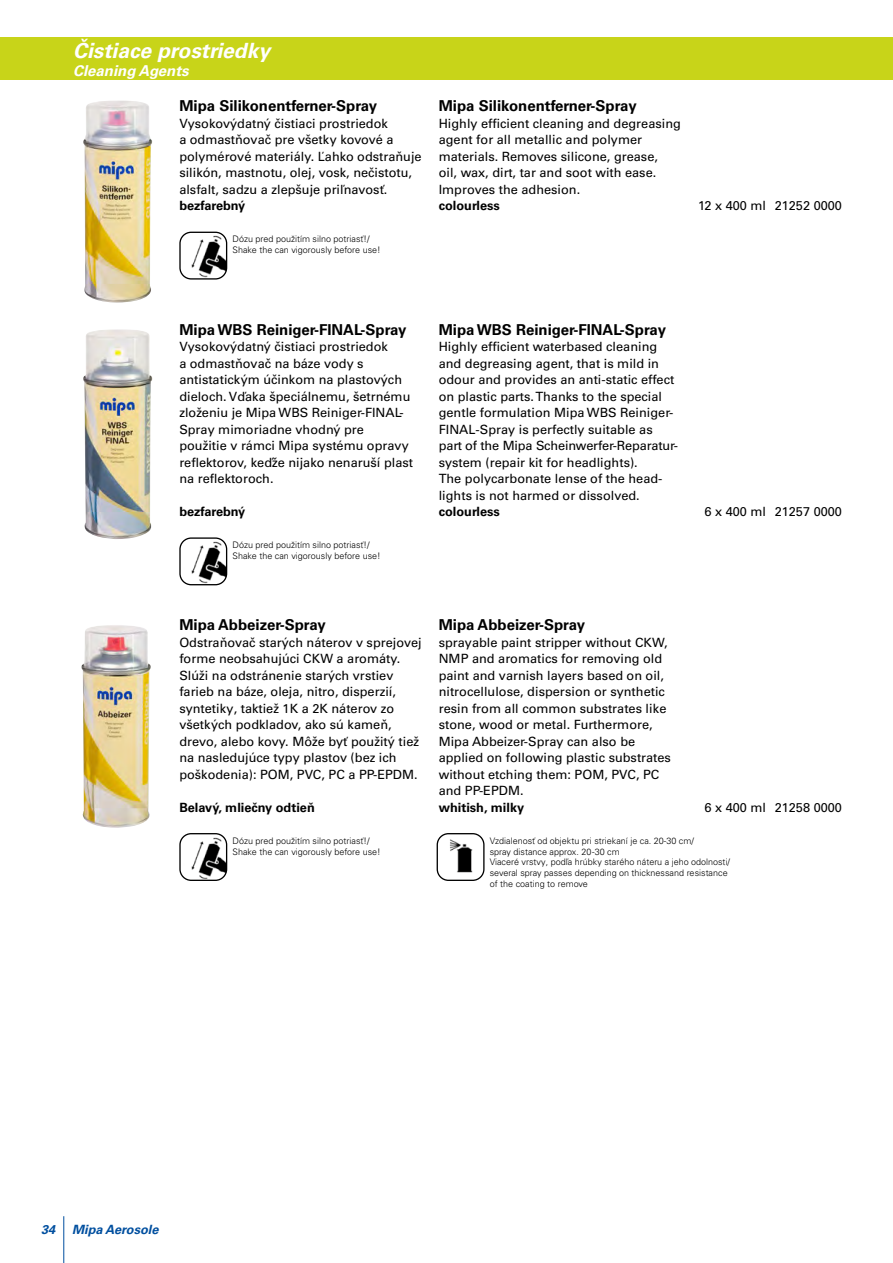
<style>
.page{position:relative;width:893px;height:1263px;background:#fff}
.page>*{position:absolute;margin:0;border:0;box-sizing:border-box;transform-origin:0 0}
.t1{font:italic 700 21px "Univers LT Pro 65";color:#fff}
.t2{font:700 15px "Univers LT Pro 65";color:#000}
.t3{font:italic 700 15px "Univers LT Pro 65";color:#fff}
.t4{font:12.75px/16.5px "Univers LT Pro 55 Roman";color:#000}
.t5{font:700 12.75px "Univers LT Pro 65";color:#000}
.t6{font:italic 700 12.75px "Univers LT Pro 65";color:#004f9f}
.t7{font:300 9px/10.8px "Univers LT Pro 45";color:#000}
</style>
<div class="page">
<hr style="left:63px;top:1216px;width:1px;height:47px;background:#004f9f">
<div style="left:0;top:37px;width:893px;height:43px;background:#c8d419"></div>
<img style="left:83px;top:100px;width:69px;height:203px">
<img style="left:184px;top:235px;width:43px;height:43px">
<div style="left:179px;top:232px;width:48px;height:48px;border:1px solid #000;border-radius:11px"></div>
<img style="left:83px;top:329px;width:69px;height:210px">
<img style="left:184px;top:541px;width:43px;height:42px">
<div style="left:179px;top:537px;width:48px;height:48px;border:1px solid #000;border-radius:11px"></div>
<img style="left:81px;top:625px;width:70px;height:203px">
<img style="left:184px;top:836px;width:43px;height:43px">
<div style="left:179px;top:833px;width:48px;height:48px;border:1px solid #000;border-radius:11px"></div>
<img style="left:442px;top:836px;width:37px;height:37px">
<div style="left:437px;top:833px;width:48px;height:48px;border:1px solid #000;border-radius:11px"></div>
<h1 class="t1" style="left:73px;top:38px;width:199px">Čistiace prostriedky</h1>
<p class="t3" style="left:73px;top:62px;width:117px">Cleaning Agents</p>
<p class="t2" style="left:179px;top:97px;width:199px">Mipa Silikonentferner-Spray</p>
<p class="t4" style="left:179px;top:115px;width:244px">Vysokovýdatný čistiaci prostriedok<br>a odmastňovač pre všetky kovové a polymérové materiály. Ľahko odstraňuje silikón, mastnotu, olej, vosk, nečistotu, alsfalt, sadzu a zlepšuje priľnavosť.</p>
<p class="t5" style="left:179px;top:198px;width:67px">bezfarebný</p>
<p class="t7" style="left:232px;top:234px;width:150px">Dózu pred použitím silno potriasť!/<br>Shake the can vigorously before use!</p>
<p class="t2" style="left:439px;top:97px;width:199px">Mipa Silikonentferner-Spray</p>
<p class="t4" style="left:439px;top:115px;width:244px">Highly efficient cleaning and degreasing agent for all metallic and polymer materials. Removes silicone, grease,<br>oil, wax, dirt, tar and soot with ease.<br>Improves the adhesion.</p>
<p class="t5" style="left:439px;top:198px;width:63px">colourless</p>
<p class="t4" style="left:698px;top:198px;width:145px">12 x 400 ml 21252 0000</p>
<p class="t2" style="left:179px;top:320px;width:229px">Mipa WBS Reiniger-FINAL-Spray</p>
<p class="t4" style="left:179px;top:338px;width:235px">Vysokovýdatný čistiaci prostriedok<br>a odmastňovač na báze vody s antistatickým účinkom na plastových dieloch. Vďaka špeciálnemu, šetrnému zloženiu je Mipa WBS Reiniger-FINAL-Spray mimoriadne vhodný pre použitie v rámci Mipa systému opravy reflektorov, keďže nijako nenaruší plast na reflektoroch.</p>
<p class="t5" style="left:179px;top:504px;width:67px">bezfarebný</p>
<p class="t7" style="left:232px;top:540px;width:150px">Dózu pred použitím silno potriasť!/<br>Shake the can vigorously before use!</p>
<p class="t2" style="left:439px;top:320px;width:229px">Mipa WBS Reiniger-FINAL-Spray</p>
<p class="t4" style="left:439px;top:338px;width:241px">Highly efficient waterbased cleaning and degreasing agent, that is mild in odour and provides an anti-static effect on plastic parts. Thanks to the special gentle formulation Mipa WBS Reiniger-FINAL-Spray is perfectly suitable as part of the Mipa Scheinwerfer-Reparatur&shy;system (repair kit for headlights).<br>The polycarbonate lense of the head&shy;lights is not harmed or dissolved.</p>
<p class="t5" style="left:439px;top:504px;width:63px">colourless</p>
<p class="t4" style="left:704px;top:503px;width:139px">6 x 400 ml 21257 0000</p>
<p class="t2" style="left:179px;top:616px;width:148px">Mipa Abbeizer-Spray</p>
<p class="t4" style="left:179px;top:634px;width:244px">Odstraňovač starých náterov v sprejovej forme neobsahujúci CKW a aromáty.<br>Slúži na odstránenie starých vrstiev farieb na báze, oleja, nitro, disperzií, syntetiky, taktiež 1K a 2K náterov zo všetkých podkladov, ako sú kameň, drevo, alebo kovy. Môže byť použitý tiež na nasledujúce typy plastov (bez ich poškodenia): POM, PVC, PC a PP-EPDM.</p>
<p class="t5" style="left:179px;top:800px;width:137px">Belavý, mliečny odtieň</p>
<p class="t2" style="left:439px;top:616px;width:148px">Mipa Abbeizer-Spray</p>
<p class="t4" style="left:439px;top:634px;width:234px">sprayable paint stripper without CKW, NMP and aromatics for removing old paint and varnish layers based on oil, nitrocellulose, dispersion or synthetic resin from all common substrates like stone, wood or metal. Furthermore, Mipa Abbeizer-Spray can also be applied on following plastic substrates without etching them: POM, PVC, PC and PP-EPDM.</p>
<p class="t5" style="left:439px;top:800px;width:87px">whitish, milky</p>
<p class="t4" style="left:704px;top:799px;width:139px">6 x 400 ml 21258 0000</p>
<p class="t7" style="left:232px;top:835px;width:150px">Dózu pred použitím silno potriasť!/<br>Shake the can vigorously before use!</p>
<p class="t7" style="left:490px;top:835px;width:242px">Vzdialenosť od objektu pri striekaní je ca. 20-30 cm/<br>spray distance approx. 20 -30 cm<br>Viaceré vrstvy, podľa hrúbky starého náteru a jeho odolnosti/ several spray passes depending on thicknessand resistance of the coating to remove</p>
<p class="t6" style="left:41px;top:1222px;width:16px">34</p>
<p class="t6" style="left:72px;top:1222px;width:88px">Mipa Aerosole</p>
</div>
